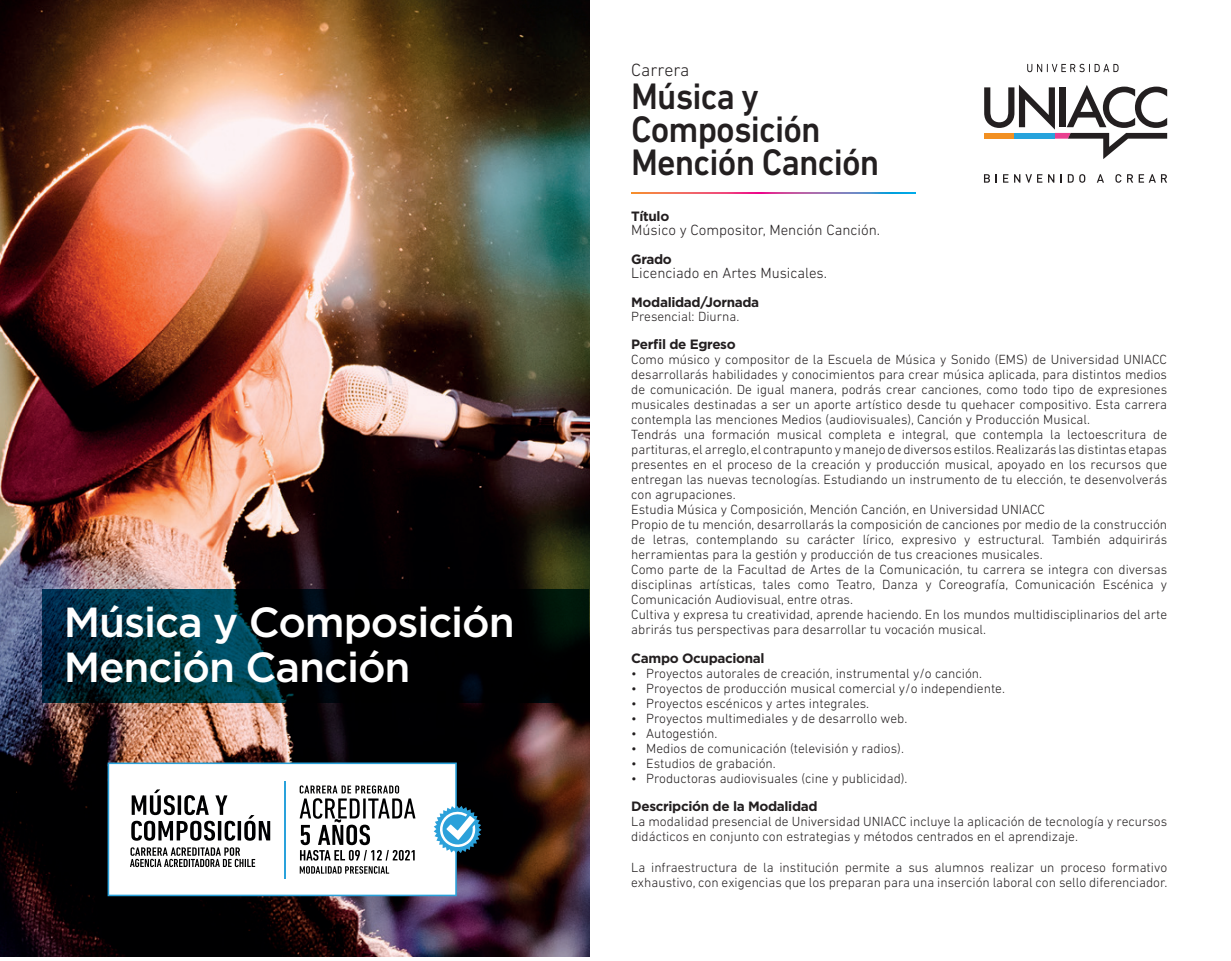
<style>
.page{position:relative;width:1231px;height:961px;background:#fff}
.page>*{position:absolute;margin:0;border:0;box-sizing:border-box;transform-origin:0 0}
.t1{font:500 42px/44.4px "Gotham";letter-spacing:-.025em;color:#fff}
.t2{font:500 37.5px/33px "DIN Next LT Pro";letter-spacing:-.025em;color:#231f20;scale:.95 1}
.t3{font:300 18px "DIN Next LT Pro";color:#231f20}
.t4{font:300 15px "DIN Next LT Pro";color:#231f20}
.t5{font:300 13.5px/15px "DIN Next LT Pro";color:#231f20}
.t6{font:700 13.5px "Gotham";letter-spacing:-.025em;color:#231f20}
</style>
<div class="page">
<img style="left:0;top:0;width:589px;height:956px">
<svg style="left:43px;top:589px;width:546px;height:113px;background:#00161d"></svg>
<svg style="left:631px;top:192px;width:284px;height:1px"></svg>
<svg style="left:984px;top:85px;width:183px;height:74px"></svg>
<svg style="left:984px;top:174px;width:13px;height:9px"></svg>
<svg style="left:1003px;top:174px;width:5px;height:9px"></svg>
<svg style="left:1014px;top:174px;width:28px;height:9px"></svg>
<svg style="left:1048px;top:174px;width:6px;height:9px"></svg>
<svg style="left:1067px;top:174px;width:6px;height:9px"></svg>
<svg style="left:1079px;top:174px;width:6px;height:9px"></svg>
<svg style="left:1096px;top:174px;width:8px;height:9px"></svg>
<svg style="left:1115px;top:174px;width:6px;height:9px"></svg>
<svg style="left:1127px;top:174px;width:28px;height:9px"></svg>
<svg style="left:1161px;top:174px;width:6px;height:9px"></svg>
<svg style="left:1027px;top:64px;width:91px;height:8px"></svg>
<svg style="left:108px;top:762px;width:373px;height:134px"></svg>
<h1 class="t1" style="left:64px;top:600px;width:452px">Música y Composición<br>Mención Canción</h1>
<h3 class="t3" style="left:631px;top:60px;width:60px">Carrera</h3>
<h2 class="t2" style="left:631px;top:80px;width:263px">Música y<br>Composición<br>Mención Canción</h2>
<p class="t6" style="left:631px;top:207px;width:40px">Título</p>
<p class="t4" style="left:631px;top:221px;width:250px">Músico y Compositor, Mención Canción.</p>
<p class="t6" style="left:631px;top:250px;width:42px">Grado</p>
<p class="t4" style="left:631px;top:264px;width:197px">Licenciado en Artes Musicales.</p>
<p class="t6" style="left:631px;top:293px;width:129px">Modalidad/Jornada</p>
<p class="t5" style="left:631px;top:308px;width:110px">Presencial: Diurna.</p>
<p class="t6" style="left:631px;top:335px;width:106px">Perfil de Egreso</p>
<p class="t5" style="left:631px;top:352px;width:537px">Como músico y compositor de la Escuela de Música y Sonido (EMS) de Universidad UNIACC desarrollarás habilidades y conocimientos para crear música aplicada, para distintos medios de comunicación. De igual manera, podrás crear canciones, como todo tipo de expresiones musicales destinadas a ser un aporte artístico desde tu quehacer compositivo. Esta carrera contempla las menciones Medios (audiovisuales), Canción y Producción Musical.<br>Tendrás una formación musical completa e integral, que contempla la lectoescritura de partituras, el arreglo, el contrapunto y manejo de diversos estilos. Realizarás las distintas etapas presentes en el proceso de la creación y producción musical, apoyado en los recursos que entregan las nuevas tecnologías. Estudiando un instrumento de tu elección, te desenvolverás con agrupaciones.<br>Estudia Música y Composición, Mención Canción, en Universidad UNIACC<br>Propio de tu mención, desarrollarás la composición de canciones por medio de la construcción de letras, contemplando su carácter lírico, expresivo y estructural. También adquirirás herramientas para la gestión y producción de tus creaciones musicales.<br>Como parte de la Facultad de Artes de la Comunicación, tu carrera se integra con diversas disciplinas artísticas, tales como Teatro, Danza y Coreografía, Comunicación Escénica y Comunicación Audiovisual, entre otras.<br>Cultiva y expresa tu creatividad, aprende haciendo. En los mundos multidisciplinarios del arte abrirás tus perspectivas para desarrollar tu vocación musical.</p>
<p class="t6" style="left:631px;top:649px;width:135px">Campo Ocupacional</p>
<p class="t5" style="left:631px;top:665px;width:352px">• Proyectos autorales de creación, instrumental y/o canción.</p>
<p class="t5" style="left:631px;top:680px;width:375px">• Proyectos de producción musical comercial y/o independiente.</p>
<p class="t5" style="left:631px;top:695px;width:239px">• Proyectos escénicos y artes integrales.</p>
<p class="t5" style="left:631px;top:710px;width:278px">• Proyectos multimediales y de desarrollo web.</p>
<p class="t5" style="left:631px;top:725px;width:88px">• Autogestión.</p>
<p class="t5" style="left:631px;top:740px;width:274px">• Medios de comunicación (televisión y radios).</p>
<p class="t5" style="left:631px;top:755px;width:146px">• Estudios de grabación.</p>
<p class="t5" style="left:631px;top:770px;width:278px">• Productoras audiovisuales (cine y publicidad).</p>
<p class="t6" style="left:631px;top:797px;width:188px">Descripción de la Modalidad</p>
<p class="t5" style="left:631px;top:814px;width:537px">La modalidad presencial de Universidad UNIACC incluye la aplicación de tecnología y recursos didácticos en conjunto con estrategias y métodos centrados en el aprendizaje.</p>
<p class="t5" style="left:631px;top:859px;width:538px">La infraestructura de la institución permite a sus alumnos realizar un proceso formativo exhaustivo, con exigencias que los preparan para una inserción laboral con sello diferenciador.</p>
</div>
